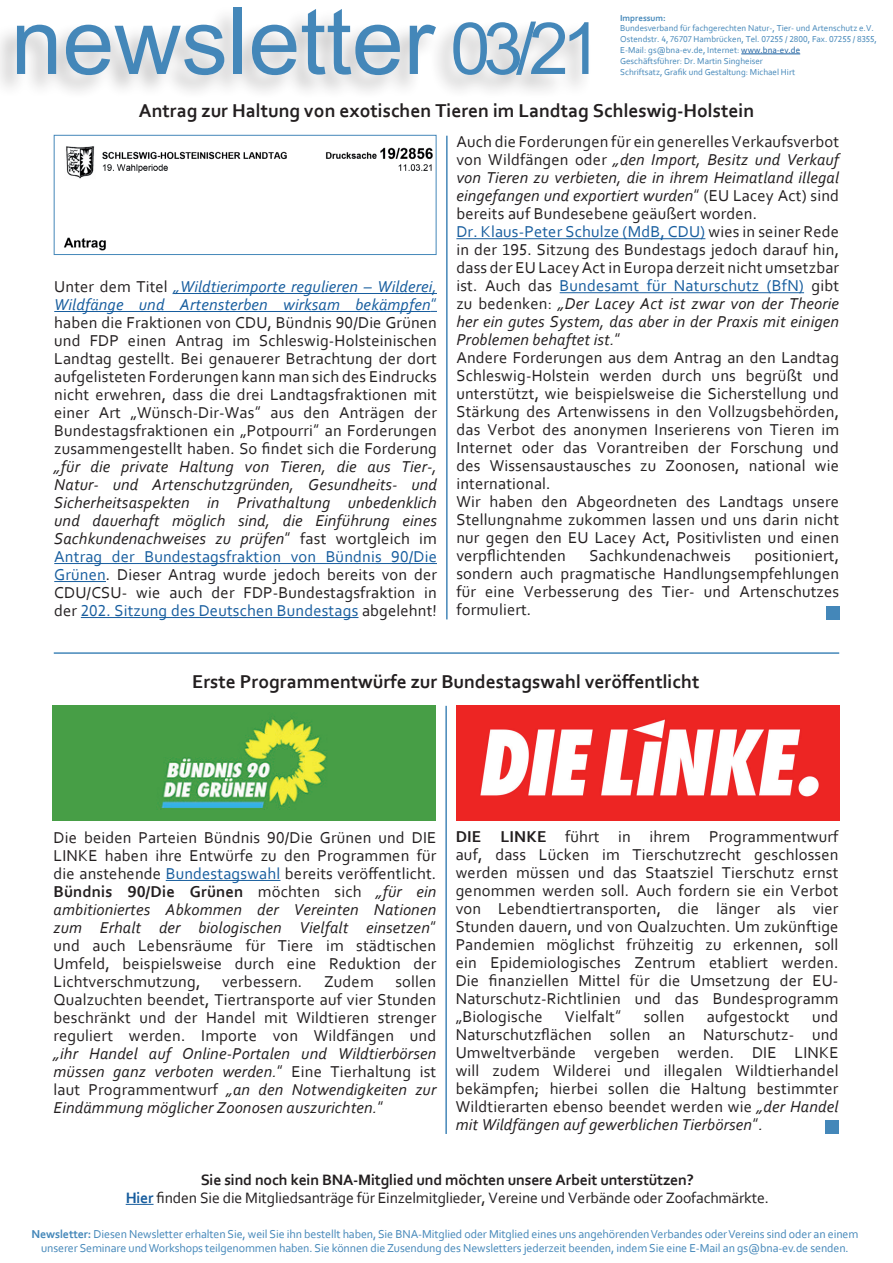
<style>
.page{position:relative;width:893px;height:1263px;background:#fff}
.page>*{position:absolute;margin:0;border:0;box-sizing:border-box;transform-origin:0 0}
.t1{font:93px "Arial";color:#4487b9}
.t2{font:700 19.5px "Corbel";color:#231f20}
.t3{font:16.5px/18px "Corbel";letter-spacing:.01em;color:#231f20;text-align:justify}
.t4{font:italic 16.5px/18px "Corbel";letter-spacing:.01em;color:#231f20;text-align:justify}
.t5{font:15.75px/18px "Corbel";letter-spacing:-.01em;color:#231f20;text-align:center}
.t6{font:12px/14.4px "Corbel";letter-spacing:-.01em;color:#4487b9;text-align:center}
.t7{font:9px/10.8px "Corbel";color:#4487b9}
.t8{font:700 9px "Corbel";color:#4487b9}
.s1{font-size:72px}
.s2{color:#175d9e}
.s3{font-style:italic;color:#175d9e}
.s4{font-family:"Ebrima";color:#175d9e}
.s5{font-family:"Ebrima"}
.s6{font-family:"Ebrima";font-style:normal}
.s7{font-style:normal}
.s8{font-style:normal;color:#175d9e}
.s9{font-style:italic}
.s10{font-weight:700}
.s11{font-weight:700;color:#175d9e}
</style>
<div class="page">
<hr style="left:456px;top:238px;width:249px;height:1px;background:#175d9e">
<hr style="left:560px;top:292px;width:244px;height:1px;background:#175d9e">
<div style="left:0;top:5px;width:592px;height:95px;background:#231f20;opacity:.28"></div>
<hr style="left:741px;top:54px;width:59px;height:1px;background:#175d9e">
<svg style="left:126px;top:1204px;width:28px;height:1px"></svg>
<hr style="left:54px;top:652px;width:785px;height:2px;background:#4487b9">
<div style="left:826px;top:606px;width:13px;height:13px;background:#4487b9"></div>
<hr style="left:173px;top:293px;width:264px;height:1px;background:#175d9e">
<hr style="left:54px;top:311px;width:377px;height:1px;background:#175d9e">
<hr style="left:54px;top:563px;width:383px;height:1px;background:#175d9e">
<hr style="left:54px;top:581px;width:52px;height:1px;background:#175d9e">
<hr style="left:81px;top:617px;width:277px;height:1px;background:#175d9e">
<hr style="left:446px;top:136px;width:2px;height:483px;background:#4487b9">
<div style="left:825px;top:1120px;width:13px;height:14px;background:#4487b9"></div>
<hr style="left:166px;top:880px;width:114px;height:1px;background:#175d9e">
<hr style="left:445px;top:706px;width:2px;height:428px;background:#4487b9">
<img style="left:457px;top:706px;width:382px;height:114px">
<img style="left:53px;top:706px;width:382px;height:114px">
<img style="left:64px;top:146px;width:369px;height:105px">
<div style="left:54px;top:135px;width:382px;height:120px;border:1px solid #4487b9"></div>
<h1 class="t1" style="left:11px;top:-23px;width:592px">newsletter <span class="s1">03/21</span></h1>
<p class="t8" style="left:620px;top:12px;width:47px">Impressum:</p>
<p class="t7" style="left:620px;top:23px;width:258px">Bundesverband für fachgerechten Natur-, Tier- und Artenschutz e.V.<br>Ostendstr. 4, 76707 Hambrücken, Tel. 07255 / 2800, Fax. 07255 / 8355, E-Mail: gs@bna-ev.de, Internet: <span class="s2">www.bna-ev.de<br></span>Geschäftsführer: Dr. Martin Singheiser<br>Schriftsatz, Grafik und Gestaltung: Michael Hirt</p>
<p class="t2" style="left:139px;top:99px;width:617px">Antrag zur Haltung von exotischen Tieren im Landtag Schleswig-Holstein</p>
<p class="t3" style="left:54px;top:277px;width:384px">Unter dem Titel <span class="s3">„Wildtierimporte regulieren – Wilderei, Wildfänge und Artensterben wirksam bekämpfen</span><span class="s4">“ </span>haben die Fraktionen von CDU, Bündnis 90/Die Grünen und FDP einen Antrag im Schleswig-Holsteinischen Landtag gestellt. Bei genauerer Betrachtung der dort aufgelisteten Forderungen kann man sich des Eindrucks nicht erwehren, dass die drei Landtagsfraktionen mit einer Art „Wünsch-Dir-Was<span class="s5">“</span> aus den Anträgen der Bundestagsfraktionen ein „Potpourri<span class="s5">“</span> an Forderungen zusammengestellt haben. So findet sich die Forderung</p>
<p class="t4" style="left:54px;top:457px;width:384px">„für die private Haltung von Tieren, die aus Tier-, Natur- und Artenschutzgründen, Gesundheits- und Sicherheitsaspekten in Privathaltung unbedenklich und dauerhaft möglich sind, die Einführung eines Sachkundenachweises zu prüfen<span class="s6">“</span> <span class="s7">fast wortgleich im </span><span class="s8">Antrag der Bundestagsfraktion von Bündnis 90/Die Grünen</span><span class="s7">. Dieser Antrag wurde jedoch bereits von der CDU/CSU- wie auch der FDP-Bundestagsfraktion in der</span> <span class="s8">202. Sitzung des Deutschen Bundestags</span> <span class="s7">abgelehnt!</span></p>
<p class="t3" style="left:456px;top:132px;width:384px;text-align:left">Auch die Forderungen für ein generelles Verkaufsverbot von Wildfängen oder <span class="s9">„den Import, Besitz und Verkauf von Tieren zu verbieten, die in ihrem Heimatland illegal eingefangen und exportiert wurden</span><span class="s5">“</span> (EU Lacey Act) sind bereits auf Bundesebene geäußert worden.<br><span class="s2">Dr. Klaus-Peter Schulze (MdB, CDU)</span> wies in seiner Rede in der 195. Sitzung des Bundestags jedoch darauf hin, dass der EU Lacey Act in Europa derzeit nicht umsetzbar ist. Auch das <span class="s2">Bundesamt für Naturschutz (BfN)</span> gibt zu bedenken: <span class="s9">„Der Lacey Act ist zwar von der Theorie her ein gutes System, das aber in der Praxis mit einigen Problemen behaftet ist.</span><span class="s5">“<br></span>Andere Forderungen aus dem Antrag an den Landtag Schleswig-Holstein werden durch uns begrüßt und unterstützt, wie beispielsweise die Sicherstellung und Stärkung des Artenwissens in den Vollzugsbehörden, das Verbot des anonymen Inserierens von Tieren im Internet oder das Vorantreiben der Forschung und des Wissensaustausches zu Zoonosen, national wie international.<br>Wir haben den Abgeordneten des Landtags unsere Stellungnahme zukommen lassen und uns darin nicht nur gegen den EU Lacey Act, Positivlisten und einen verpflichtenden</p>
<p class="t3" style="left:589px;top:546px;width:143px">Sachkundenachweis</p>
<p class="t3" style="left:456px;top:546px;width:384px;text-indent:298px">positioniert, sondern auch pragmatische Handlungsempfehlungen für eine Verbesserung des Tier- und Artenschutzes formuliert.</p>
<p class="t2" style="left:192px;top:669px;width:509px">Erste Programmentwürfe zur Bundestagswahl veröffentlicht</p>
<p class="t3" style="left:54px;top:828px;width:384px">Die beiden Parteien Bündnis 90/Die Grünen und DIE LINKE haben ihre Entwürfe zu den Programmen für die anstehende <span class="s2">Bundestagswahl</span> bereits veröffentlicht.<br><span class="s10">Bündnis 90/Die Grünen</span> möchten sich <span class="s9">„für ein ambitioniertes Abkommen der Vereinten Nationen zum Erhalt der biologischen Vielfalt einsetzen</span><span class="s5">“ </span>und auch Lebensräume für Tiere im städtischen Umfeld, beispielsweise durch eine Reduktion der Lichtverschmutzung,</p>
<p class="t3" style="left:54px;top:972px;width:384px;text-indent:342px">sollen Qualzuchten beendet, Tiertransporte auf vier Stunden beschränkt und der Handel mit Wildtieren strenger reguliert werden. Importe von Wildfängen und</p>
<p class="t4" style="left:54px;top:1044px;width:384px">„ihr Handel auf Online-Portalen und Wildtierbörsen müssen ganz verboten werden.<span class="s6">“</span> <span class="s7">Eine Tierhaltung ist laut Programmentwurf</span> „an den Notwendigkeiten zur Eindämmung möglicher Zoonosen auszurichten.<span class="s6">“</span></p>
<p class="t3" style="left:222px;top:972px;width:82px">verbessern.</p>
<p class="t3" style="left:324px;top:972px;width:51px">Zudem</p>
<p class="t3" style="left:456px;top:827px;width:384px"><span class="s10">DIE LINKE</span> führt in ihrem Programmentwurf auf, dass Lücken im Tierschutzrecht geschlossen werden müssen und das Staatsziel Tierschutz ernst genommen werden soll. Auch fordern sie ein Verbot von Lebendtiertransporten, die länger als vier Stunden dauern, und von Qualzuchten. Um zukünftige Pandemien möglichst frühzeitig zu erkennen, soll ein Epidemiologisches Zentrum etabliert werden.<br>Die finanziellen Mittel für die Umsetzung der EU-Naturschutz-Richtlinien und das Bundesprogramm „Biologische</p>
<p class="t3" style="left:565px;top:1007px;width:58px">Vielfalt<span class="s5">“</span></p>
<p class="t3" style="left:644px;top:1007px;width:42px">sollen</p>
<p class="t3" style="left:707px;top:1007px;width:84px">aufgestockt</p>
<p class="t3" style="left:456px;top:1007px;width:384px;text-indent:356px">und Naturschutzflächen sollen an Naturschutz- und Umweltverbände vergeben werden. DIE LINKE will zudem Wilderei und illegalen Wildtierhandel bekämpfen; hierbei sollen die Haltung bestimmter Wildtierarten ebenso beendet werden wie <span class="s9">„der Handel mit Wildfängen auf gewerblichen Tierbörsen</span><span class="s5">“</span><span class="s9">.</span></p>
<p class="t5" style="left:126px;top:1170px;width:645px"><span class="s10">Sie sind noch kein BNA-Mitglied und möchten unsere Arbeit unterstützen?<br></span><span class="s11">Hier</span> finden Sie die Mitgliedsanträge für Einzelmitglieder, Vereine und Verbände oder Zoofachmärkte.</p>
<p class="t6" style="left:32px;top:1226px;width:828px"><span class="s10">Newsletter:</span> Diesen Newsletter erhalten Sie, weil Sie ihn bestellt haben, Sie BNA-Mitglied oder Mitglied eines uns angehörenden Verbandes oder Vereins sind oder an einem unserer Seminare und Workshops teilgenommen haben. Sie können die Zusendung des Newsletters jederzeit beenden, indem Sie eine E-Mail an gs@bna-ev.de senden.</p>
</div>
